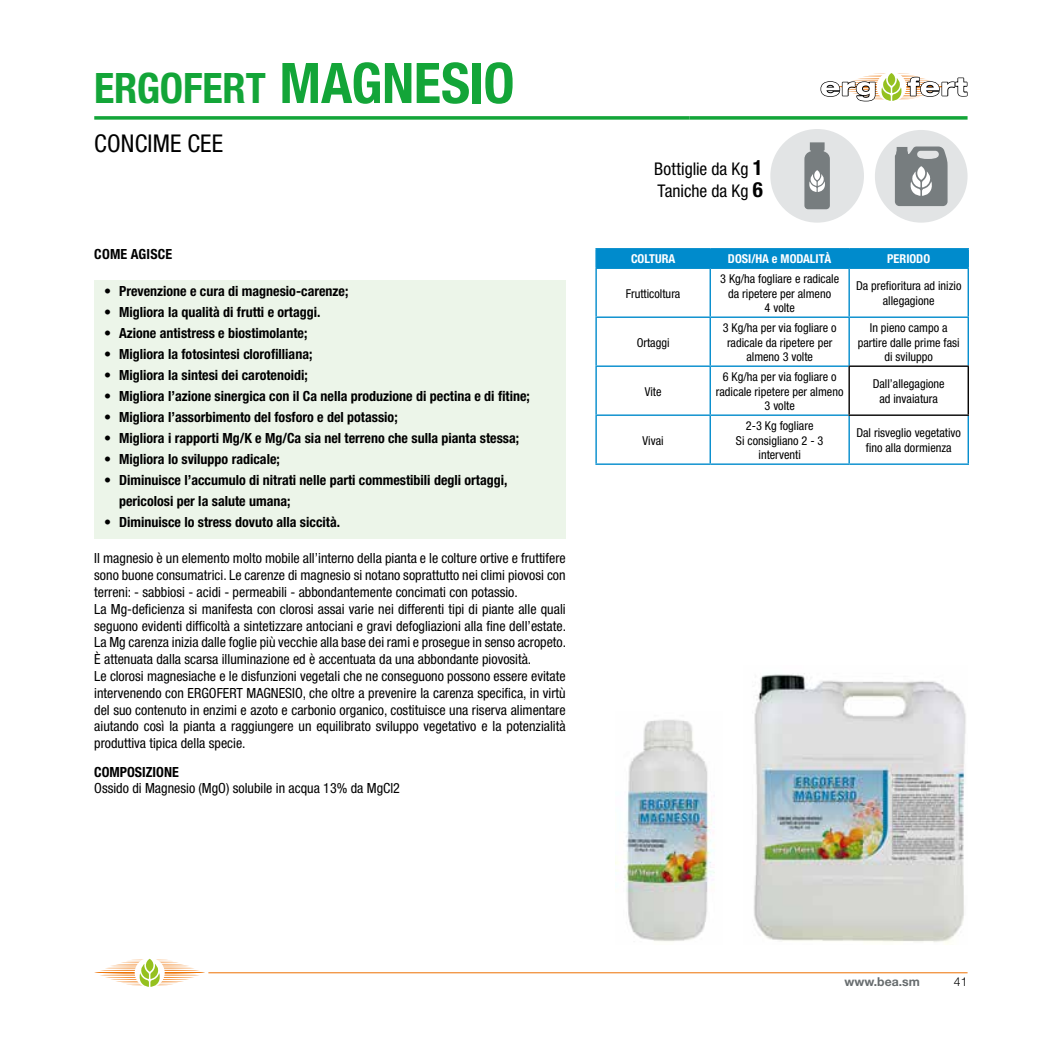
<style>
.page{position:relative;width:1042px;height:1042px;background:#fff}
.page>*{position:absolute;margin:0;border:0;box-sizing:border-box;transform-origin:0 0}
.t1{font:700 condensed 42px "Helvetica Neue";letter-spacing:-.005em;color:#13a538}
.t2{font:condensed 24.5px "Helvetica Neue";letter-spacing:.005em;color:#000}
.t3{font:condensed 17.5px/21.7px "Helvetica Neue";color:#000}
.t4{font:condensed 14px/16.8px "Helvetica Neue";color:#000}
.t5{font:700 condensed 14px/21px "Helvetica Neue";color:#000}
.t6{font:condensed 12.25px/14.7px "Helvetica Neue";color:#000;text-align:center}
.t7{font:700 condensed 12.25px "Helvetica Neue";color:#fff}
.t8{font:700 12.25px "Helvetica Neue";color:#676c6e}
.t9{font:300 12.25px "Helvetica Neue";color:#000}
.s1{font-size:56px}
.s2{font-weight:700;font-size:21px}
</style>
<div class="page">
<svg style="left:94px;top:959px;width:111px;height:28px"></svg>
<hr style="left:208px;top:972px;width:759px;height:1px;background:#ee7203">
<svg style="left:94px;top:116px;width:596px;height:4px;background:#30af50"></svg>
<svg style="left:690px;top:116px;width:277px;height:4px"></svg>
<svg style="left:820px;top:74px;width:148px;height:28px"></svg>
<hr style="left:595px;top:248px;width:115px;height:1px;background:#008bcc">
<hr style="left:710px;top:248px;width:139px;height:1px;background:#008bcc">
<hr style="left:849px;top:248px;width:120px;height:1px;background:#008bcc">
<div style="left:595px;top:249px;width:374px;height:18px;background:#008bcc"></div>
<hr style="left:595px;top:267px;width:115px;height:2px;background:#008bcc">
<hr style="left:595px;top:269px;width:2px;height:47px;background:#008bcc">
<hr style="left:710px;top:267px;width:139px;height:2px;background:#008bcc">
<hr style="left:709px;top:269px;width:2px;height:47px;background:#008bcc">
<hr style="left:849px;top:267px;width:120px;height:2px;background:#008bcc">
<hr style="left:848px;top:269px;width:2px;height:47px;background:#008bcc">
<hr style="left:967px;top:269px;width:2px;height:47px;background:#008bcc">
<hr style="left:595px;top:316px;width:115px;height:2px;background:#008bcc">
<hr style="left:595px;top:318px;width:2px;height:47px;background:#008bcc">
<hr style="left:710px;top:316px;width:139px;height:2px;background:#008bcc">
<hr style="left:709px;top:318px;width:2px;height:47px;background:#008bcc">
<hr style="left:849px;top:316px;width:120px;height:2px;background:#008bcc">
<hr style="left:848px;top:318px;width:2px;height:47px;background:#008bcc">
<hr style="left:967px;top:318px;width:2px;height:47px;background:#008bcc">
<hr style="left:595px;top:365px;width:115px;height:2px;background:#008bcc">
<hr style="left:595px;top:367px;width:2px;height:47px;background:#008bcc">
<hr style="left:710px;top:365px;width:138px;height:2px;background:#008bcc">
<hr style="left:709px;top:367px;width:2px;height:47px;background:#008bcc">
<hr style="left:595px;top:414px;width:115px;height:2px;background:#008bcc">
<hr style="left:595px;top:416px;width:2px;height:47px;background:#008bcc">
<hr style="left:710px;top:414px;width:138px;height:2px;background:#008bcc">
<hr style="left:709px;top:416px;width:2px;height:47px;background:#008bcc">
<hr style="left:848px;top:416px;width:2px;height:47px;background:#008bcc">
<hr style="left:967px;top:416px;width:2px;height:47px;background:#008bcc">
<hr style="left:595px;top:463px;width:115px;height:2px;background:#008bcc">
<hr style="left:710px;top:463px;width:139px;height:2px;background:#008bcc">
<hr style="left:849px;top:463px;width:120px;height:2px;background:#008bcc">
<hr style="left:848px;top:365px;width:121px;height:2px;background:#000">
<hr style="left:848px;top:367px;width:2px;height:47px;background:#000">
<hr style="left:967px;top:367px;width:2px;height:47px;background:#000">
<hr style="left:848px;top:414px;width:121px;height:2px;background:#000">
<div style="left:94px;top:280px;width:472px;height:258px;background:#ecf5e9"></div>
<img style="left:754px;top:673px;width:212px;height:271px">
<img style="left:615px;top:719px;width:100px;height:223px">
<div style="left:875px;top:130px;width:92px;height:93px;background:#e2e4e5;border-radius:50%"></div>
<svg style="left:895px;top:146px;width:52px;height:60px;background:#8f9495"></svg>
<div style="left:770px;top:129px;width:94px;height:94px;background:#e2e4e5;border-radius:50%"></div>
<svg style="left:804px;top:142px;width:26px;height:67px;background:#909596"></svg>
<h1 class="t1" style="left:94px;top:63px;width:422px">ERGOFERT <span class="s1">MAGNESIO</span></h1>
<h2 class="t2" style="left:94px;top:129px;width:130px">CONCIME CEE</h2>
<p class="t5" style="left:94px;top:243px;width:80px">COME AGISCE</p>
<p class="t5" style="left:104px;top:280px;width:246px">• Prevenzione e cura di magnesio-carenze;</p>
<p class="t5" style="left:104px;top:301px;width:218px">• Migliora la qualità di frutti e ortaggi.</p>
<p class="t5" style="left:104px;top:322px;width:205px">• Azione antistress e biostimolante;</p>
<p class="t5" style="left:104px;top:343px;width:210px">• Migliora la fotosintesi clorofilliana;</p>
<p class="t5" style="left:104px;top:364px;width:205px">• Migliora la sintesi dei carotenoidi;</p>
<p class="t5" style="left:104px;top:385px;width:427px">• Migliora l’azione sinergica con il Ca nella produzione di pectina e di fitine;</p>
<p class="t5" style="left:104px;top:406px;width:295px">• Migliora l’assorbimento del fosforo e del potassio;</p>
<p class="t5" style="left:104px;top:427px;width:416px">• Migliora i rapporti Mg/K e Mg/Ca sia nel terreno che sulla pianta stessa;</p>
<p class="t5" style="left:104px;top:448px;width:177px">• Migliora lo sviluppo radicale;</p>
<p class="t5" style="left:119px;top:469px;width:390px;text-indent:-15px">• Diminuisce l’accumulo di nitrati nelle parti commestibili degli ortaggi, pericolosi per la salute umana;</p>
<p class="t5" style="left:104px;top:511px;width:237px">• Diminuisce lo stress dovuto alla siccità.</p>
<p class="t4" style="left:94px;top:550px;width:473px">Il magnesio è un elemento molto mobile all’interno della pianta e le colture ortive e fruttifere sono buone consumatrici. Le carenze di magnesio si notano soprattutto nei climi piovosi con terreni: - sabbiosi - acidi - permeabili - abbondantemente concimati con potassio.<br>La Mg-deficienza si manifesta con clorosi assai varie nei differenti tipi di piante alle quali seguono evidenti difficoltà a sintetizzare antociani e gravi defogliazioni alla fine dell’estate.<br>La Mg carenza inizia dalle foglie più vecchie alla base dei rami e prosegue in senso acropeto.<br>È attenuata dalla scarsa illuminazione ed è accentuata da una abbondante piovosità.<br>Le clorosi magnesiache e le disfunzioni vegetali che ne conseguono possono essere evitate intervenendo con ERGOFERT MAGNESIO, che oltre a prevenire la carenza specifica, in virtù del suo contenuto in enzimi e azoto e carbonio organico, costituisce una riserva alimentare aiutando così la pianta a raggiungere un equilibrato sviluppo vegetativo e la potenzialità produttiva tipica della specie.</p>
<p class="t5" style="left:94px;top:761px;width:86px">COMPOSIZIONE</p>
<p class="t4" style="left:94px;top:780px;width:307px">Ossido di Magnesio (MgO) solubile in acqua 13% da MgCl2</p>
<p class="t3" style="left:654px;top:158px;width:110px">Bottiglie da Kg <span class="s2">1<br></span>Taniche da Kg <span class="s2">6</span></p>
<p class="t7" style="left:631px;top:251px;width:46px">COLTURA</p>
<p class="t7" style="left:728px;top:251px;width:105px">DOSI/HA e MODALITÀ</p>
<p class="t7" style="left:887px;top:251px;width:44px">PERIODO</p>
<p class="t6" style="left:626px;top:286px;width:56px">Frutticoltura</p>
<p class="t6" style="left:720px;top:271px;width:121px">3 Kg/ha fogliare e radicale da ripetere per almeno<br>4 volte</p>
<p class="t6" style="left:856px;top:278px;width:107px">Da prefioritura ad inizio allegagione</p>
<p class="t6" style="left:637px;top:335px;width:35px">Ortaggi</p>
<p class="t6" style="left:645px;top:384px;width:18px">Vite</p>
<p class="t6" style="left:642px;top:433px;width:23px">Vivai</p>
<p class="t6" style="left:723px;top:320px;width:115px">3 Kg/ha per via fogliare o radicale da ripetere per almeno 3 volte</p>
<p class="t6" style="left:857px;top:320px;width:104px">In pieno campo a partire dalle prime fasi di sviluppo</p>
<p class="t6" style="left:716px;top:369px;width:129px">6 Kg/ha per via fogliare o radicale ripetere per almeno<br>3 volte</p>
<p class="t6" style="left:872px;top:376px;width:74px">Dall’allegagione ad invaiatura</p>
<p class="t6" style="left:736px;top:418px;width:89px">2-3 Kg fogliare<br>Si consigliano 2 - 3 interventi</p>
<p class="t6" style="left:856px;top:425px;width:106px">Dal risveglio vegetativo fino alla dormienza</p>
<p class="t8" style="left:844px;top:974px;width:77px">www.bea.sm</p>
<p class="t9" style="left:954px;top:974px;width:15px">41</p>
</div>
